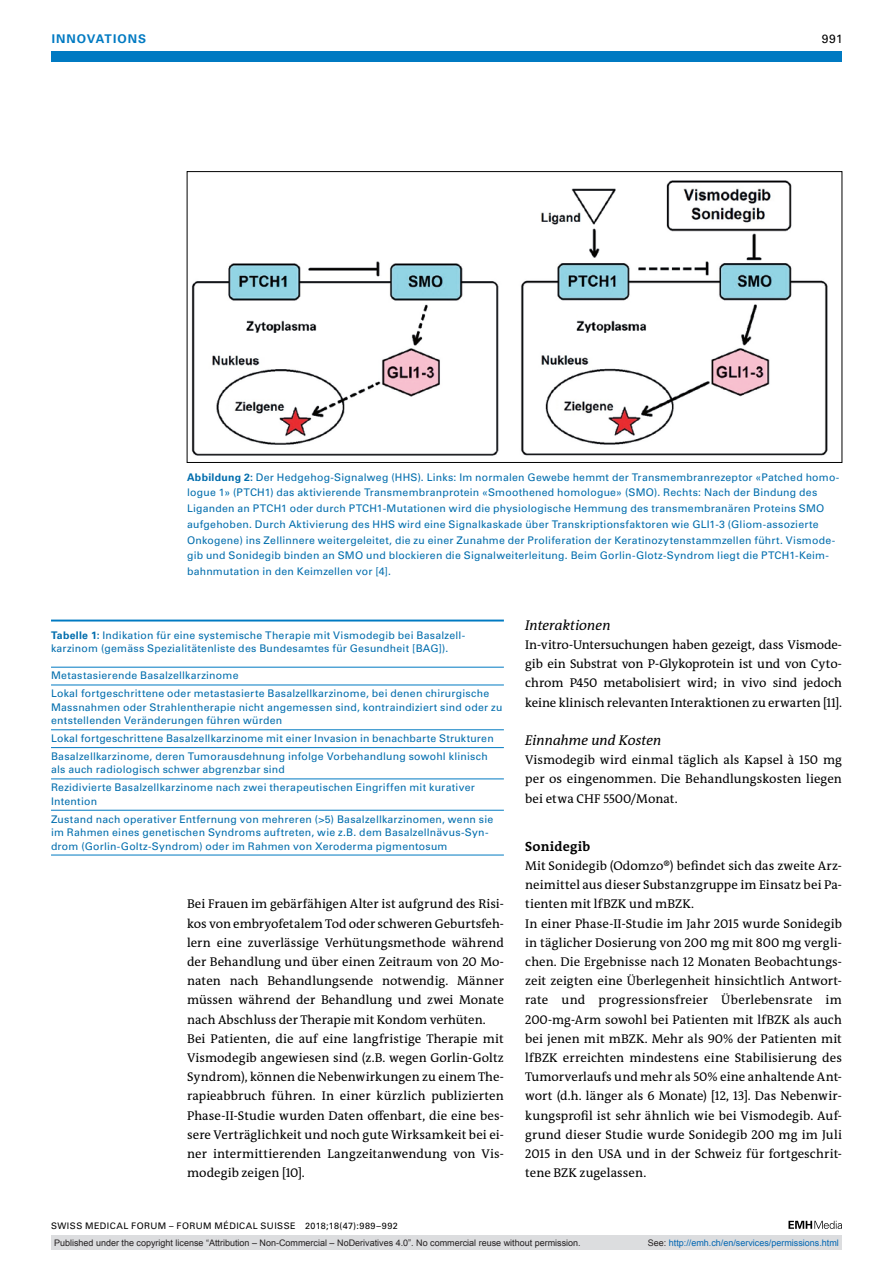
<style>
.page{position:relative;width:893px;height:1263px;background:#fff}
.page>*{position:absolute;margin:0;border:0;box-sizing:border-box;transform-origin:0 0}
.t1{font:italic 14.25px "The Antiqua B W5 Plain";color:#000}
.t2{font:700 13.5px "The Antiqua B W7";letter-spacing:.02em;color:#000}
.t3{font:12.75px/19.2px "The Antiqua B W5 Plain";letter-spacing:.005em;color:#000}
.t4{font:700 12px "Univers LT Std";color:#007ac2}
.t5{font:12px "Univers LT Std";color:#000}
.t6{font:10.5px/15.8px "Univers LT Std";letter-spacing:.02em;color:#006dad}
.t7{font:9px "Arial";color:#231f20}
.t8{font:9px "Univers LT Std";letter-spacing:.05em;color:#000}
.t9{font:9px "Arial";color:#0166b3}
.s1{font-weight:700}
.s2{color:#231f20}
</style>
<div class="page">
<div style="left:51px;top:51px;width:791px;height:11px;background:#007ac2"></div>
<svg style="left:788px;top:1221px;width:54px;height:8px"></svg>
<img style="left:191px;top:180px;width:637px;height:276px">
<hr style="left:51px;top:729px;width:453px;height:1px;background:#007ac2">
<hr style="left:51px;top:747px;width:453px;height:1px;background:#007ac2">
<hr style="left:51px;top:779px;width:453px;height:1px;background:#007ac2">
<hr style="left:51px;top:685px;width:453px;height:1px;background:#007ac2">
<hr style="left:51px;top:810px;width:453px;height:1px;background:#007ac2">
<hr style="left:51px;top:667px;width:453px;height:1px;background:#007ac2">
<hr style="left:51px;top:619px;width:453px;height:2px;background:#007ac2">
<hr style="left:51px;top:855px;width:453px;height:1px;background:#007ac2">
<div style="left:51px;top:1235px;width:791px;height:15px;background:#dcdddf"></div>
<p class="t4" style="left:52px;top:31px;width:10px">INNOVATIONS</p>
<p class="t5" style="left:822px;top:31px;width:22px">991</p>
<p class="t6" style="left:187px;top:469px;width:654px"><span class="s1">ABBILDUNG 2:</span> Der Hedgehog-Signalweg (HHS). Links: Im normalen Gewebe hemmt der Transmembranrezeptor «Patched homo&shy;logue 1» (PTCH1) das aktivierende Transmembranprotein «Smoothened homologue» (SMO). Rechts: Nach der Bindung des Liganden an PTCH1 oder durch PTCH1-Mutationen wird die physiologische Hemmung des transmembranären Proteins SMO aufgehoben. Durch Aktivierung des HHS wird eine Signalkaskade über Transkriptionsfaktoren wie GLI1-3 (Gliom-assozierte Onkogene) ins Zellinnere weitergeleitet, die zu einer Zunahme der Proliferation der Keratinozytenstammzellen führt. Vismode&shy;gib und Sonidegib binden an SMO und blockieren die Signalweiterleitung. Beim Gorlin-Glotz-Syndrom liegt die PTCH1-Keim&shy;bahnmutation in den Keimzellen vor [4].</p>
<p class="t6" style="left:51px;top:628px;width:415px;line-height:13.5px"><span class="s1">TABELLE 1:</span> Indikation für eine systemische Therapie mit Vismodegib bei Basalzell&shy;karzinom (gemäss Spezialitätenliste des Bundesamtes für Gesundheit [BAG]).</p>
<p class="t6" style="left:51px;top:667px;width:440px;line-height:17.9px">Metastasierende Basalzellkarzinome<br>Lokal fortgeschrittene oder metastasierte Basalzellkarzinome, bei denen chirurgische</p>
<p class="t6" style="left:51px;top:700px;width:453px;line-height:13.5px">Massnahmen oder Strahlentherapie nicht angemessen sind, kontraindiziert sind oder zu entstellenden Veränderungen führen würden</p>
<p class="t6" style="left:51px;top:729px;width:444px;line-height:17.9px">Lokal fortgeschrittene Basalzellkarzinome mit einer Invasion in benachbarte Strukturen<br>Basalzellkarzinome, deren Tumorausdehnung infolge Vorbehandlung sowohl klinisch</p>
<p class="t6" style="left:51px;top:761px;width:425px;line-height:17.9px">als auch radiologisch schwer abgrenzbar sind<br>Rezidivierte Basalzellkarzinome nach zwei therapeutischen Eingriffen mit kurativer</p>
<p class="t6" style="left:51px;top:792px;width:444px;line-height:17.9px">Intention<br>Zustand nach operativer Entfernung von mehreren (&gt;5) Basalzellkarzinomen, wenn sie</p>
<p class="t6" style="left:51px;top:825px;width:439px;line-height:13.5px">im Rahmen eines genetischen Syndroms auftreten, wie z.B. dem Basalzellnävus-Syn&shy;drom (Gorlin-Goltz-Syndrom) oder im Rahmen von Xeroderma pigmentosum</p>
<p class="t3" style="left:187px;top:894px;width:318px">Bei Frauen im gebärfähigen Alter ist aufgrund des Risi&shy;kos von embryofetalem Tod oder schweren Geburtsfeh&shy;lern eine zuverlässige Verhütungsmethode während der Behandlung und über einen Zeitraum von 20 Mo&shy;naten nach Behandlungsende notwendig. Männer müssen während der Behandlung und zwei Monate nach Abschluss der Therapie mit Kondom verhüten.<br>Bei Patienten, die auf eine langfristige Therapie mit Vismodegib angewiesen sind (z.B. wegen Gorlin-Goltz Syndrom), können die Nebenwirkungen zu einem The&shy;rapieabbruch führen. In einer kürzlich publizierten Phase-II-Studie wurden Daten offenbart, die eine bes&shy;sere Verträglichkeit und noch gute Wirksamkeit bei ei&shy;ner intermittierenden Langzeitanwendung von Vis&shy;modegib zeigen [10].</p>
<p class="t8" style="left:51px;top:1220px;width:348px">SWISS MEDICAL FORUM – FORUM MÉDICAL SUISSE 2018;18(47):989–992</p>
<p class="t1" style="left:525px;top:616px;width:87px">Interaktionen</p>
<p class="t3" style="left:525px;top:635px;width:318px;text-align:justify">In-vitro-Untersuchungen haben gezeigt, dass Vismode&shy;gib ein Substrat von P-Glykoprotein ist und von Cyto&shy;chrom P450 metabolisiert wird; in vivo sind jedoch keine klinisch relevanten Interaktionen zu erwarten [11].</p>
<p class="t1" style="left:525px;top:731px;width:138px">Einnahme und Kosten</p>
<p class="t3" style="left:525px;top:750px;width:318px;text-align:justify">Vismodegib wird einmal täglich als Kapsel à 150 mg per os eingenommen. Die Behandlungskosten liegen bei etwa CHF 5500/Monat.</p>
<p class="t2" style="left:525px;top:837px;width:67px">Sonidegib</p>
<p class="t3" style="left:525px;top:856px;width:318px">Mit Sonidegib (Odomzo®) befindet sich das zweite Arz&shy;neimittel aus dieser Substanzgruppe im Einsatz bei Pa&shy;tienten mit lfBZK und mBZK.<br>In einer Phase-II-Studie im Jahr 2015 wurde Sonidegib in täglicher Dosierung von 200 mg mit 800 mg vergli&shy;chen. Die Ergebnisse nach 12 Monaten Beobachtungs&shy;zeit zeigten eine Überlegenheit hinsichtlich Antwort&shy;rate und progressionsfreier Überlebensrate im 200-mg-Arm sowohl bei Patienten mit lfBZK als auch bei jenen mit mBZK. Mehr als 90% der Patienten mit lfBZK erreichten mindestens eine Stabilisierung des Tumorverlaufs und mehr als 50% eine anhaltende Ant&shy;wort (d.h. länger als 6 Monate) [12, 13]. Das Nebenwir&shy;kungsprofil ist sehr ähnlich wie bei Vismodegib. Auf&shy;grund dieser Studie wurde Sonidegib 200 mg im Juli 2015 in den USA und in der Schweiz für fortgeschrit&shy;tene BZK zugelassen.</p>
<p class="t7" style="left:54px;top:1237px;width:528px">Published under the copyright license “Attribution – Non-Commercial – NoDerivatives 4.0”. No commercial reuse without permission.</p>
<p class="t9" style="left:648px;top:1237px;width:193px"><span class="s2">See:</span> http://emh.ch/en/services/permissions.html</p>
</div>
